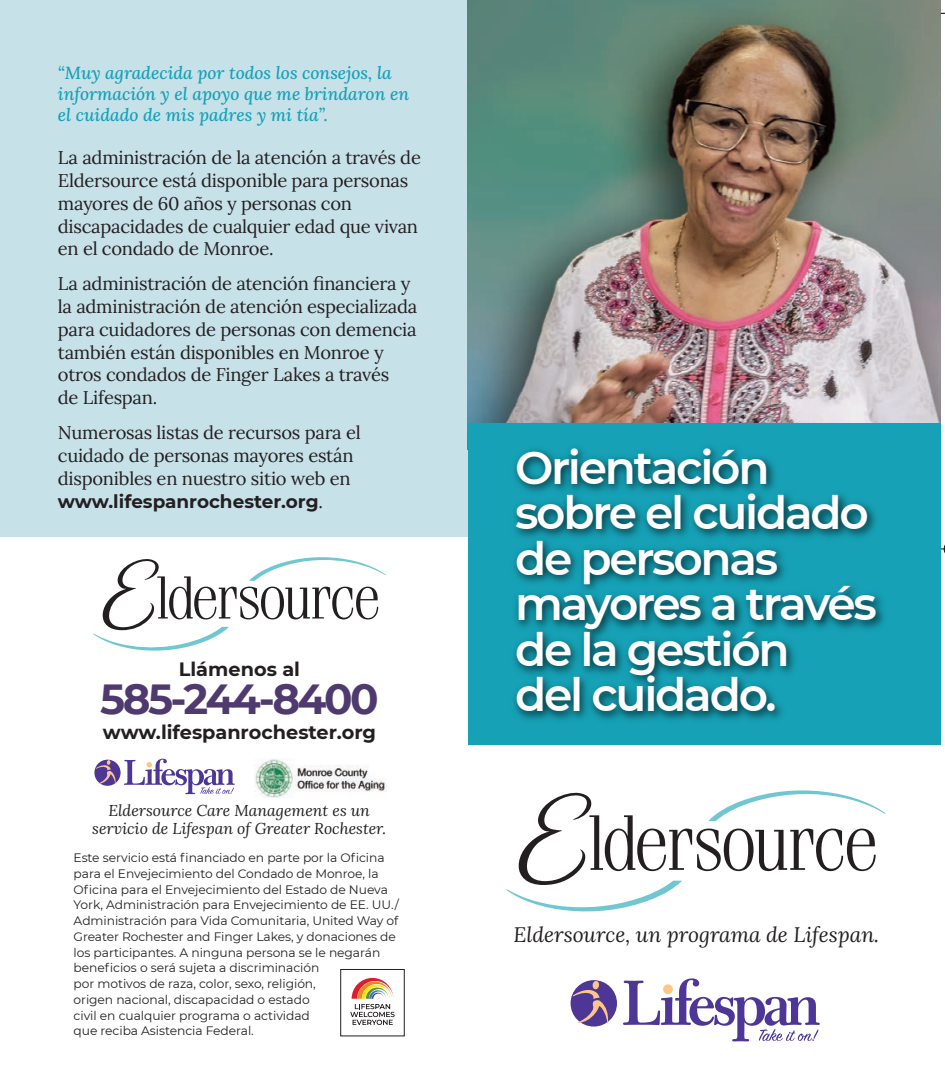
<style>
.page{position:relative;width:945px;height:1083px;background:#fff}
.page>*{position:absolute;margin:0;border:0;box-sizing:border-box;transform-origin:0 0}
.t1{font:600 45.5px/45.5px "Montserrat";letter-spacing:-.05em;color:#fff}
.t2{font:700 42px "Montserrat";letter-spacing:-.06em;color:#4f3a70}
.t3{font:italic 21px "Lora";color:#231f20}
.t4{font:700 19.25px "Montserrat";color:#231f20}
.t5{font:18.38px/22.8px "Lora";letter-spacing:-.015em;color:#231f20}
.t6{font:italic 500 17.5px/21px "Lora";color:#16a1b6}
.t7{font:italic 15.75px/17.5px "Lora";color:#231f20;text-align:center}
.t8{font:12.25px/15.8px "Montserrat";letter-spacing:-.005em;color:#231f20}
.s1{font-family:"Montserrat";font-weight:700}
</style>
<div class="page">
<div style="left:0;top:0;width:467px;height:536px;background:#c7e1e9"></div>
<img style="left:467px;top:0;width:473px;height:423px">
<svg style="left:506px;top:790px;width:379px;height:122px"></svg>
<div style="left:570px;top:980px;width:46px;height:46px;background:#4e3696;border-radius:50%"></div>
<div style="left:592px;top:980px;width:7px;height:9px;background:#fdc689;border-radius:50%"></div>
<svg style="left:572px;top:988px;width:36px;height:35px"></svg>
<svg style="left:623px;top:978px;width:196px;height:63px"></svg>
<svg style="left:93px;top:557px;width:293px;height:94px"></svg>
<div style="left:94px;top:759px;width:26px;height:27px;background:#4e3696;border-radius:50%"></div>
<svg style="left:96px;top:760px;width:20px;height:24px"></svg>
<svg style="left:124px;top:758px;width:110px;height:36px"></svg>
<img style="left:254px;top:758px;width:132px;height:39px">
<svg style="left:351px;top:978px;width:42px;height:20px"></svg>
<svg style="left:350px;top:1004px;width:44px;height:21px"></svg>
<div style="left:340px;top:969px;width:64px;height:67px;border:1px solid #231f20"></div>
<img style="left:449px;top:427px;width:491px;height:318px">
<svg style="left:940px;top:539px;width:4px;height:19px"></svg>
<p class="t6" style="left:58px;top:61px;width:352px">“Muy agradecida por todos los consejos, la información y el apoyo que me brindaron en el cuidado de mis padres y mi tía”.</p>
<p class="t5" style="left:58px;top:146px;width:364px">La administración de la atención a través de Eldersource está disponible para personas mayores de 60 años y personas con discapacidades de cualquier edad que vivan en el condado de Monroe.</p>
<p class="t5" style="left:58px;top:272px;width:360px">La administración de atención financiera y la administración de atención especializada para cuidadores de personas con demencia también están disponibles en Monroe y otros condados de Finger Lakes a través<br>de Lifespan.</p>
<p class="t5" style="left:58px;top:421px;width:304px">Numerosas listas de recursos para el cuidado de personas mayores están disponibles en nuestro sitio web en <span class="s1">www.lifespanrochester.org</span>.</p>
<p class="t4" style="left:179px;top:657px;width:123px">Llámenos al</p>
<p class="t2" style="left:100px;top:673px;width:280px">585-244-8400</p>
<p class="t4" style="left:103px;top:720px;width:274px">www.lifespanrochester.org</p>
<p class="t7" style="left:92px;top:801px;width:295px">Eldersource Care Management es un servicio de Lifespan of Greater Rochester.</p>
<p class="t8" style="left:74px;top:849px;width:327px">Este servicio está financiado en parte por la Oficina para el Envejecimiento del Condado de Monroe, la Oficina para el Envejecimiento del Estado de Nueva York, Administración para Envejecimiento de EE. UU./ Administración para Vida Comunitaria, United Way of Greater Rochester and Finger Lakes, y donaciones de los participantes. A ninguna persona se le negarán beneficios o será sujeta a discriminación<br>por motivos de raza, color, sexo, religión,<br>origen nacional, discapacidad o estado<br>civil en cualquier programa o actividad<br>que reciba Asistencia Federal.</p>
<p class="t1" style="left:515px;top:444px;width:363px">Orientación sobre el cuidado de personas mayores a través de la gestión<br>del cuidado.</p>
<p class="t3" style="left:513px;top:920px;width:367px">Eldersource, un programa de Lifespan.</p>
</div>
